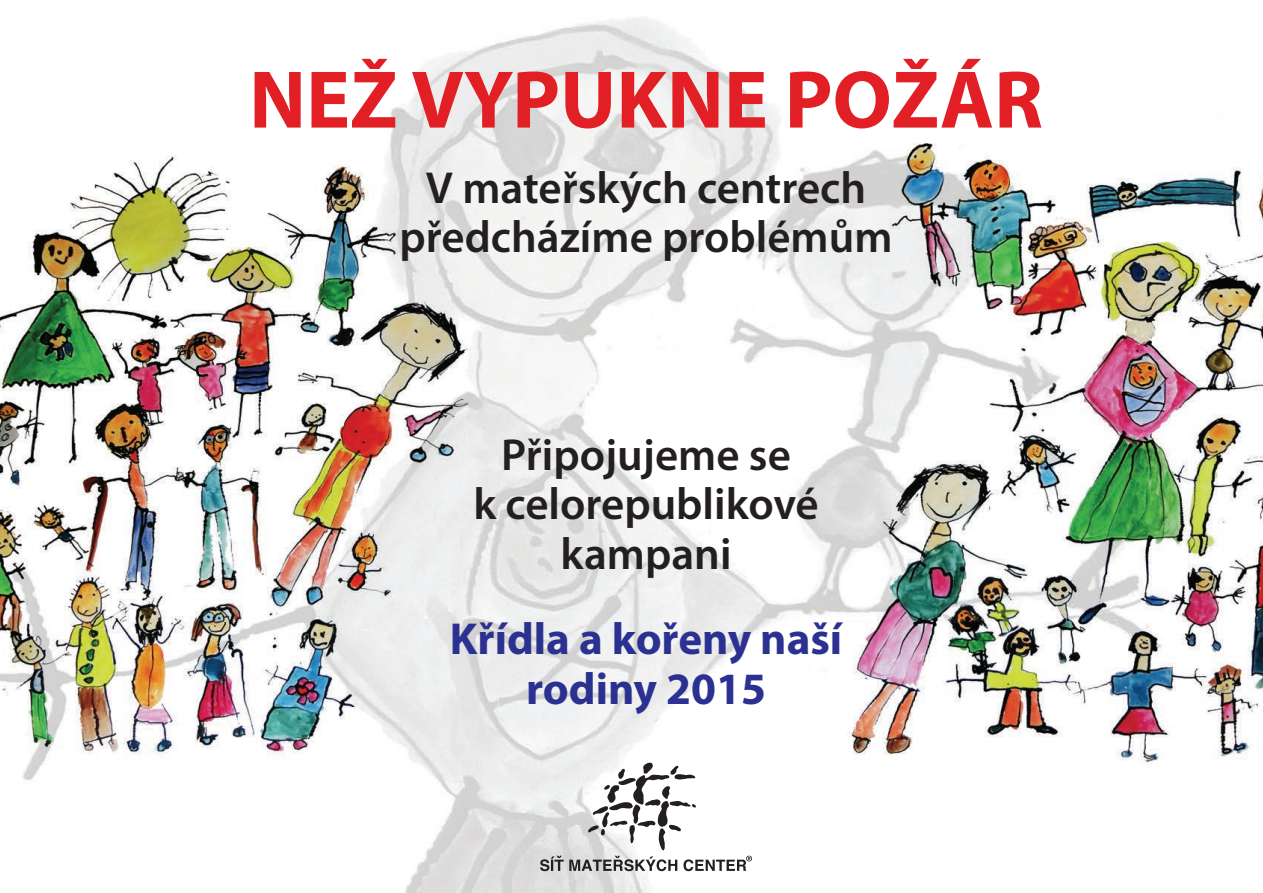
<style>
.page{position:relative;width:1263px;height:893px;background:#fff}
.page>*{position:absolute;margin:0;border:0;box-sizing:border-box;transform-origin:0 0}
.t1{font:700 82.5px "Myriad Pro";color:#e11f25}
.t2{font:600 45px/49.5px "Myriad Pro";color:#231f20;text-align:center}
.t3{font:700 45px/49.5px "Myriad Pro";color:#2b3191;text-align:center}
</style>
<div class="page">
<img style="left:0;top:17px;width:1263px;height:876px">
<svg style="left:588px;top:763px;width:108px;height:87px"></svg>
<svg style="left:540px;top:856px;width:137px;height:15px"></svg>
<svg style="left:683px;top:856px;width:69px;height:15px"></svg>
<h1 class="t1" style="left:249px;top:46px;width:795px">NEŽ VYPUKNE POŽÁR</h1>
<p class="t2" style="left:400px;top:162px;width:494px">V mateřských centrech předcházíme problémům</p>
<p class="t2" style="left:473px;top:429px;width:347px">Připojujeme se<br>k celorepublikové kampani</p>
<p class="t3" style="left:450px;top:613px;width:394px">Křídla a kořeny naší rodiny 2015</p>
</div>
